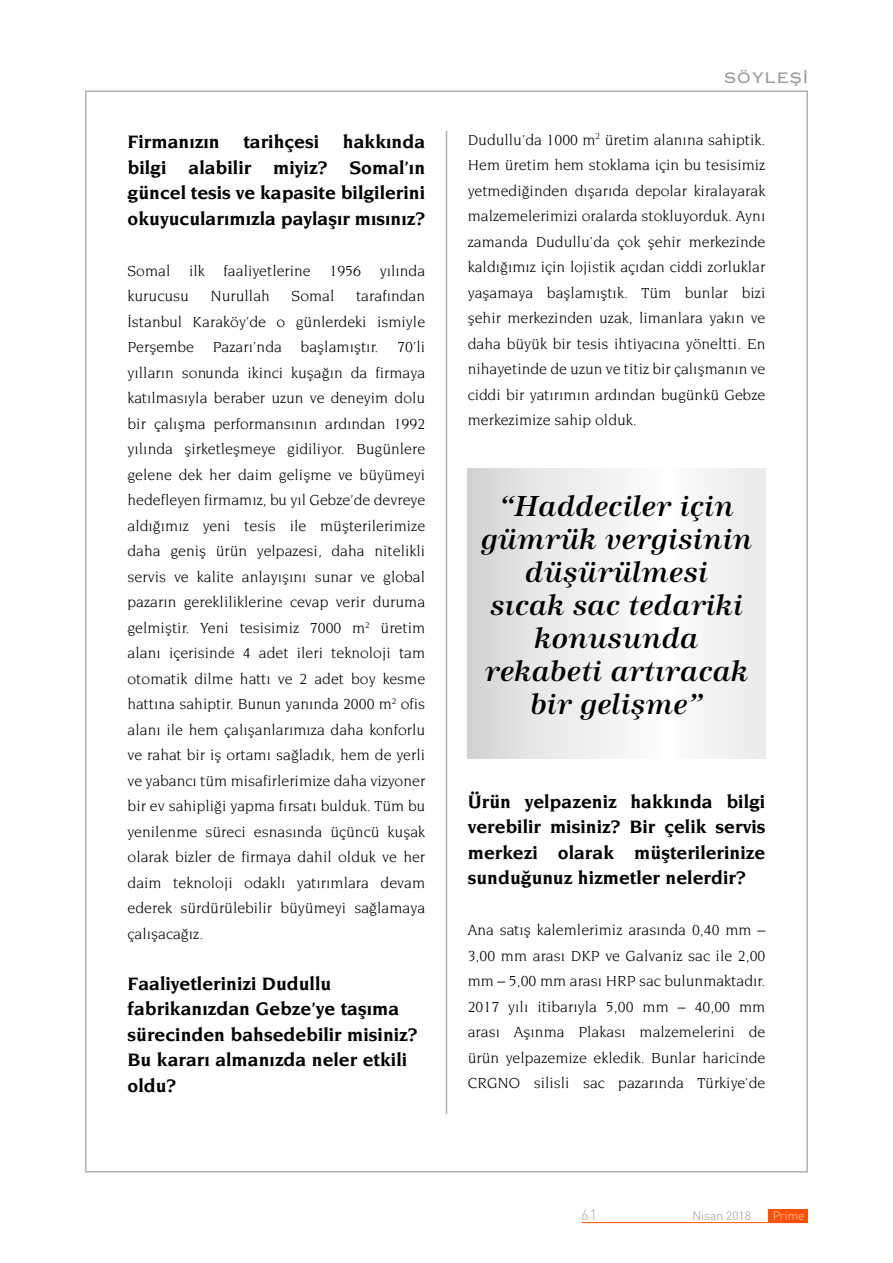
<style>
.page{position:relative;width:893px;height:1263px;background:#fff}
.page>*{position:absolute;margin:0;border:0;box-sizing:border-box;transform-origin:0 0}
.t1{font:30px/33px "Antique Serif Bold Ita Tr";color:#000;text-align:center}
.t2{font:19.5px/25.5px "Novarese Bold Tr";color:#000;text-align:justify}
.t3{font:15.75px/25.5px "Novarese Book Tr";color:#000;text-align:justify}
.t4{font:15.75px "Copperplate Tr";letter-spacing:.1em;color:#99989a}
.t5{font:15px "DINT Light Tr";color:#939598}
.t6{font:12px "DINT Light Tr";color:#939598}
.t7{font:12px "DINT Light Tr";color:#fff}
</style>
<div class="page">
<div style="left:769px;top:1210px;width:39px;height:13px;background:#ff5000"></div>
<hr style="left:582px;top:1222px;width:225px;height:1px;background:#ff5000">
<hr style="left:446px;top:131px;width:1px;height:983px;background:#b3b2b1">
<svg style="left:468px;top:469px;width:297px;height:289px"></svg>
<p class="t2" style="left:128px;top:129px;width:299px">Firmanızın tarihçesi hakkında bilgi alabilir miyiz? Somal’ın güncel tesis ve kapasite bilgilerini okuyucularımızla paylaşır mısınız?</p>
<p class="t3" style="left:128px;top:258px;width:299px">Somal ilk faaliyetlerine 1956 yılında kurucusu</p>
<p class="t3" style="left:128px;top:283px;width:299px;text-indent:228px">tarafından İstanbul Karaköy’de o günlerdeki ismiyle Perşembe Pazarı’nda başlamıştır. 70’li yılların sonunda ikinci kuşağın da firmaya katılmasıyla beraber uzun ve deneyim dolu bir çalışma performansının ardından 1992 yılında şirketleşmeye gidiliyor. Bugünlere gelene dek her daim gelişme ve büyümeyi hedefleyen firmamız, bu yıl Gebze’de devreye aldığımız yeni tesis ile müşterilerimize daha geniş ürün yelpazesi, daha nitelikli servis ve kalite anlayışını sunar ve global pazarın gerekliliklerine cevap verir duruma gelmiştir. Yeni tesisimiz 7000 m<sup>2</sup> üretim alanı içerisinde 4 adet ileri teknoloji tam otomatik dilme hattı ve 2 adet boy kesme hattına sahiptir. Bunun yanında 2000 m<sup>2</sup> ofis alanı ile hem çalışanlarımıza daha konforlu ve rahat bir iş ortamı sağladık, hem de yerli ve yabancı tüm misafirlerimize daha vizyoner bir ev sahipliği yapma fırsatı bulduk. Tüm bu yenilenme süreci esnasında üçüncü kuşak olarak bizler de firmaya dahil olduk ve her daim teknoloji odaklı yatırımlara devam ederek sürdürülebilir büyümeyi sağlamaya çalışacağız.</p>
<p class="t2" style="left:128px;top:971px;width:292px;text-align:left">Faaliyetlerinizi Dudullu fabrikanızdan Gebze’ye taşıma sürecinden bahsedebilir misiniz?<br>Bu kararı almanızda neler etkili oldu?</p>
<p class="t3" style="left:210px;top:283px;width:61px">Nurullah</p>
<p class="t3" style="left:292px;top:283px;width:44px">Somal</p>
<p class="t4" style="left:724px;top:69px;width:85px">SÖYLEŞİ</p>
<p class="t3" style="left:468px;top:127px;width:299px">Dudullu’da 1000 m<sup>2</sup> üretim alanına sahiptik.<br>Hem üretim hem stoklama için bu tesisimiz yetmediğinden dışarıda depolar kiralayarak malzemelerimizi oralarda stokluyorduk. Aynı zamanda Dudullu’da çok şehir merkezinde kaldığımız için lojistik açıdan ciddi zorluklar yaşamaya başlamıştık. Tüm bunlar bizi şehir merkezinden uzak, limanlara yakın ve daha büyük bir tesis ihtiyacına yöneltti. En nihayetinde de uzun ve titiz bir çalışmanın ve ciddi bir yatırımın ardından bugünkü Gebze merkezimize sahip olduk.</p>
<h1 class="t1" style="left:481px;top:489px;width:273px">“Haddeciler için gümrük vergisinin düşürülmesi<br>sıcak sac tedariki konusunda rekabeti artıracak bir gelişme”</h1>
<p class="t2" style="left:468px;top:789px;width:299px">Ürün yelpazeniz hakkında bilgi verebilir misiniz? Bir çelik servis merkezi olarak müşterilerinize sunduğunuz hizmetler nelerdir?</p>
<p class="t3" style="left:468px;top:917px;width:299px">Ana satış kalemlerimiz arasında 0,40 mm – 3,00 mm arası DKP ve Galvaniz sac ile 2,00 mm – 5,00 mm arası HRP sac bulunmaktadır.<br>2017 yılı itibarıyla 5,00 mm – 40,00 mm arası Aşınma Plakası malzemelerini de ürün yelpazemize ekledik. Bunlar haricinde CRGNO silisli sac pazarında Türkiye’de</p>
<p class="t5" style="left:582px;top:1205px;width:17px">61</p>
<p class="t6" style="left:692px;top:1209px;width:60px">Nisan 2018</p>
<p class="t7" style="left:772px;top:1209px;width:34px">Prime</p>
</div>
